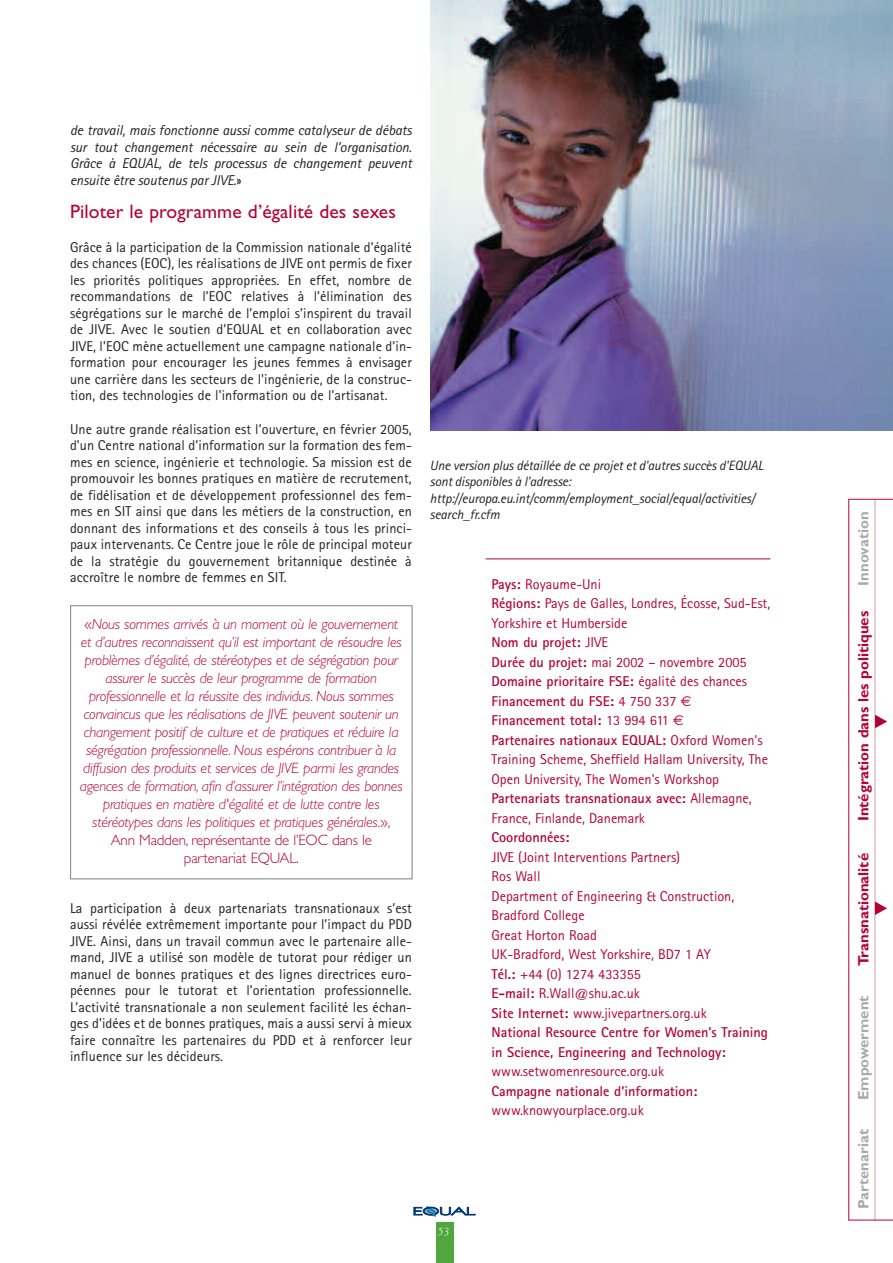
<style>
.page{position:relative;width:893px;height:1263px;background:#fff}
.page>*{position:absolute;margin:0;border:0;box-sizing:border-box;transform-origin:0 0}
.t1{font:19.5px "Gill Sans";letter-spacing:.005em;color:#b30437}
.t2{font:italic 300 15px/18px "Gill Sans";letter-spacing:-.015em;color:#b30437;text-align:center}
.t3{font:700 15px "Gill Sans";color:#b30437}
.t4{font:700 15px "Gill Sans";color:#a8a9ad}
.t5{font:14.25px/16.5px "Rotis Sans Serif";letter-spacing:.005em;color:#231f20;text-align:justify}
.t6{font:14.25px/19.5px "Rotis Sans Serif";color:#b30437}
.t7{font:italic 14.25px/16.5px "Rotis Sans Serif";letter-spacing:-.005em;color:#231f20;text-align:justify}
.t8{font:700 14.25px "Rotis Sans Serif";color:#b30437}
.t9{font:italic 13.5px/16.5px "Rotis Sans Serif";letter-spacing:-.01em;color:#231f20}
.t10{font:italic 12px "Garamond Three";color:#fff}
.s1{font-style:normal}
.s2{font-weight:700}
.s3{font-family:"Euro Sans"}
</style>
<div class="page">
<img style="left:430px;top:0;width:463px;height:430px">
<hr style="left:0;top:0;width:1px;height:183px;background:#d7e7cf">
<div style="left:436px;top:1203px;width:17px;height:60px;background:#51a63e"></div>
<div style="left:408px;top:1203px;width:73px;height:18px;background:#fff"></div>
<svg style="left:414px;top:1206px;width:61px;height:11px"></svg>
<hr style="left:486px;top:558px;width:284px;height:1px;background:#b30437">
<div style="left:70px;top:605px;width:342px;height:274px;border:1px solid #808285"></div>
<hr style="left:875px;top:500px;width:1px;height:721px;background:#dd9995">
<svg style="left:848px;top:499px;width:45px;height:721px"></svg>
<p class="t7" style="left:70px;top:124px;width:343px">de travail, mais fonctionne aussi comme catalyseur de débats sur tout changement nécessaire au sein de l’organisation.<br>Grâce à EQUAL, de tels processus de changement peuvent ensuite être soutenus par JIVE.<span class="s1">»</span></p>
<h1 class="t1" style="left:70px;top:204px;width:327px">Piloter le programme d’égalité des sexes</h1>
<p class="t5" style="left:70px;top:240px;width:343px">Grâce à la participation de la Commission nationale d’égalité des chances (EOC), les réalisations de JIVE ont permis de fixer les priorités politiques appropriées. En effet, nombre de recommandations de l’EOC relatives à l’élimination des ségrégations sur le marché de l’emploi s’inspirent du travail de JIVE. Avec le soutien d’EQUAL et en collaboration avec JIVE, l’EOC mène actuellement une campagne nationale d’in&shy;formation pour encourager les jeunes femmes à envisager une carrière dans les secteurs de l'ingénierie, de la construc&shy;tion, des technologies de l'information ou de l'artisanat.</p>
<p class="t5" style="left:70px;top:422px;width:343px">Une autre grande réalisation est l’ouverture, en février 2005, d’un Centre national d’information sur la formation des fem&shy;mes en science, ingénierie et technologie. Sa mission est de promouvoir les bonnes pratiques en matière de recrutement, de fidélisation et de développement professionnel des fem&shy;mes en SIT ainsi que dans les métiers de la construction, en donnant des informations et des conseils à tous les princi&shy;paux intervenants. Ce Centre joue le rôle de principal moteur de la stratégie du gouvernement britannique destinée à accroître le nombre de femmes en SIT.</p>
<p class="t2" style="left:80px;top:616px;width:324px"><span class="s1">«</span>Nous sommes arrivés à un moment où le gouvernement et d’autres reconnaissent qu’il est important de résoudre les problèmes d’égalité, de stéréotypes et de ségrégation pour assurer le succès de leur programme de formation professionnelle et la réussite des individus. Nous sommes convaincus que les réalisations de JIVE peuvent soutenir un changement positif de culture et de pratiques et réduire la ségrégation professionnelle. Nous espérons contribuer à la diffusion des produits et services de JIVE parmi les grandes agences de formation, afin d’assurer l’intégration des bonnes pratiques en matière d'égalité et de lutte contre les stéréotypes dans les politiques et pratiques générales.<span class="s1">», Ann Madden, représentante de l’EOC dans le partenariat EQUAL.</span></p>
<p class="t5" style="left:70px;top:901px;width:343px">La participation à deux partenariats transnationaux s’est aussi révélée extrêmement importante pour l’impact du PDD JIVE. Ainsi, dans un travail commun avec le partenaire alle&shy;mand, JIVE a utilisé son modèle de tutorat pour rédiger un manuel de bonnes pratiques et des lignes directrices euro&shy;péennes pour le tutorat et l’orientation professionnelle.<br>L’activité transnationale a non seulement facilité les échan&shy;ges d’idées et de bonnes pratiques, mais a aussi servi à mieux faire connaître les partenaires du PDD et à renforcer leur influence sur les décideurs.</p>
<p class="t9" style="left:430px;top:458px;width:335px">Une version plus détaillée de ce projet et d'autres succès d'EQUAL sont disponibles à l'adresse: http://europa.eu.int/comm/employment_social/equal/activities/ search_fr.cfm</p>
<p class="t6" style="left:491px;top:575px;width:280px"><span class="s2">Pays:</span> Royaume-Uni<br><span class="s2">Régions:</span> Pays de Galles, Londres, Écosse, Sud-Est, Yorkshire et Humberside<br><span class="s2">Nom du projet:</span> JIVE<br><span class="s2">Durée du projet:</span> mai 2002 – novembre 2005<br><span class="s2">Domaine prioritaire FSE:</span> égalité des chances <span class="s2">Financement du FSE:</span> 4 750 337 <span class="s3">€<br></span><span class="s2">Financement total:</span> 13 994 611 <span class="s3">€<br></span><span class="s2">Partenaires nationaux EQUAL:</span> Oxford Women's Training Scheme, Sheffield Hallam University, The Open University, The Women's Workshop <span class="s2">Partenariats transnationaux avec:</span> Allemagne, France, Finlande, Danemark</p>
<p class="t8" style="left:491px;top:832px;width:79px">Coordonnées:</p>
<p class="t6" style="left:491px;top:848px;width:278px">JIVE (Joint Interventions Partners)<br>Ros Wall<br>Department of Engineering &amp; Construction,<br>Bradford College<br>Great Horton Road<br>UK-Bradford, West Yorkshire, BD7 1 AY<br><span class="s2">Tél.:</span> +44 (0) 1274 433355<br><span class="s2">E-mail:</span> R.Wall@shu.ac.uk<br><span class="s2">Site Internet:</span> www.jivepartners.org.uk<br><span class="s2">National Resource Centre for Women’s Training in Science, Engineering and Technology:</span></p>
<p class="t6" style="left:491px;top:1063px;width:174px">www.setwomenresource.org.uk</p>
<p class="t8" style="left:491px;top:1086px;width:207px">Campagne nationale d’information:</p>
<p class="t6" style="left:491px;top:1102px;width:154px">www.knowyourplace.org.uk</p>
<p class="t10" style="left:438px;top:1227px;width:13px">53</p>
<p class="t4" style="left:858px;top:586px;width:75px;rotate:-90deg">Innovation</p>
<p class="t3" style="left:858px;top:821px;width:212px;rotate:-90deg">Intégration dans les politiques</p>
<p class="t3" style="left:858px;top:966px;width:115px;rotate:-90deg">Transnationalité</p>
<p class="t4" style="left:858px;top:1100px;width:106px;rotate:-90deg">Empowerment</p>
<p class="t4" style="left:858px;top:1209px;width:81px;rotate:-90deg">Partenariat</p>
</div>
